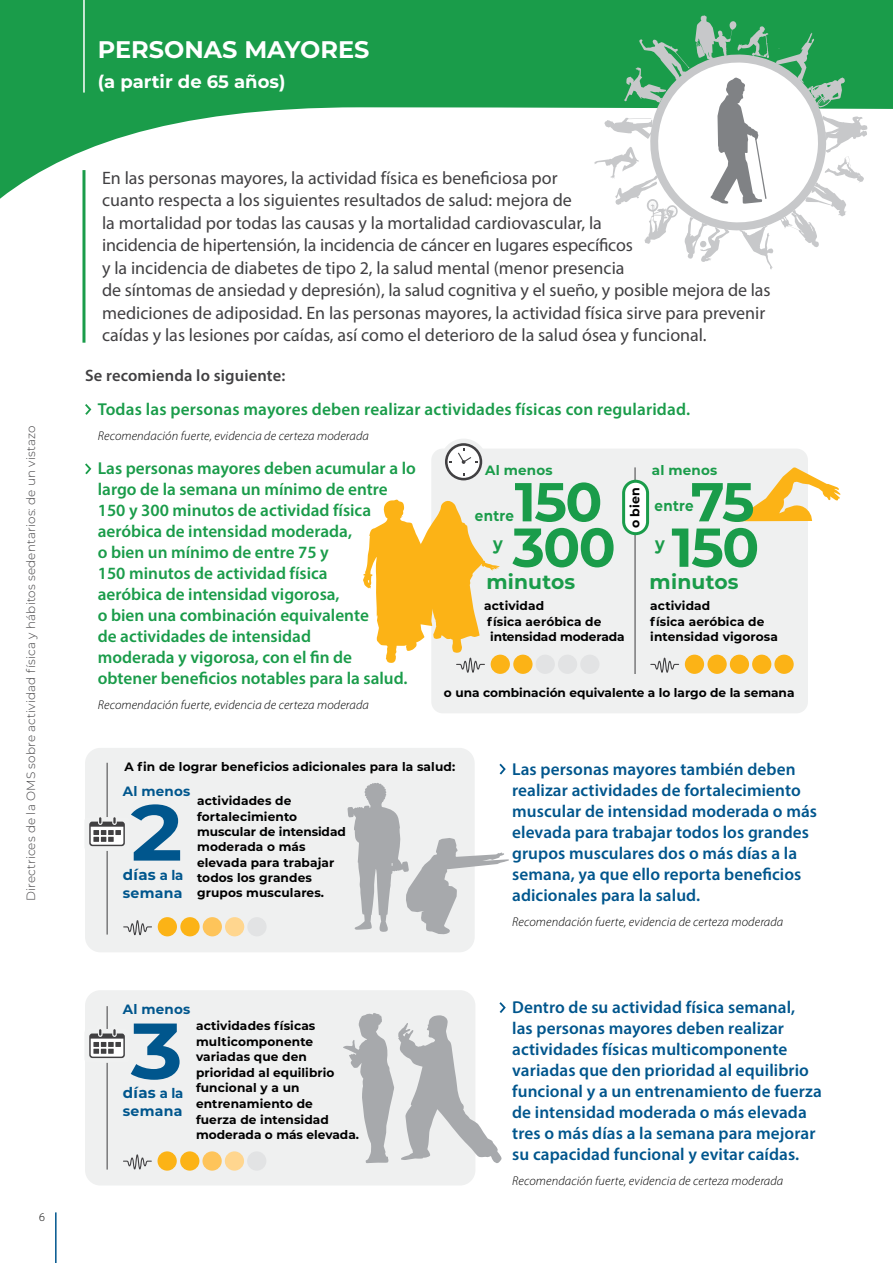
<style>
.page{position:relative;width:893px;height:1263px;background:#fff}
.page>*{position:absolute;margin:0;border:0;box-sizing:border-box;transform-origin:0 0}
.t1{font:700 79.05px "Montserrat";color:#00568d;scale:1.11 1}
.t2{font:700 54.75px/45.5px "Montserrat";letter-spacing:-.03em;color:#1a9c4a}
.t3{font:700 24px "Montserrat";color:#fff}
.t4{font:700 20.25px "Montserrat";letter-spacing:.01em;color:#1a9c4a}
.t5{font:18px/22.5px "Myriad Pro";color:#414042}
.t6{font:700 18px "Montserrat";color:#fff}
.t7{font:700 18px "Montserrat";color:#1a9c4a;scale:.9 1}
.t8{font:600 17.25px/21px "Myriad Pro";letter-spacing:.005em;color:#00568d}
.t9{font:600 17.25px/21px "Myriad Pro";color:#1a9c4a}
.t10{font:600 16.5px "Myriad Pro";letter-spacing:.01em;color:#414042}
.t11{font:700 15px "Montserrat";letter-spacing:.02em;color:#00568d}
.t12{font:700 15px "Montserrat";letter-spacing:.02em;color:#1a9c4a;scale:.9 1}
.t13{font:700 14.1px "Montserrat";letter-spacing:.02em;color:#00568d}
.t14{font:700 13.5px "Montserrat";letter-spacing:.01em;color:#00568d}
.t15{font:700 13.5px "Montserrat";letter-spacing:.01em;color:#1a9c4a}
.t16{font:italic 300 12.75px "Myriad Pro";letter-spacing:.01em;color:#000}
.t17{font:700 12.6px "Montserrat";color:#000}
.t18{font:700 12.15px/15.6px "Montserrat";letter-spacing:.01em;color:#000}
.t19{font:300 12px "Montserrat";letter-spacing:.01em;color:#414042}
.t20{font:300 12px "Myriad Pro";color:#000}
.s1{font-size:13.65px}
</style>
<div class="page">
<svg style="left:0;top:0;width:893px;height:210px;fill:#1a9c4a"></svg>
<svg style="left:85px;top:404px;width:6px;height:11px"></svg>
<svg style="left:85px;top:463px;width:6px;height:11px"></svg>
<hr style="left:83px;top:0;width:2px;height:93px;background:#fff">
<svg style="left:594px;top:15px;width:273px;height:254px"></svg>
<hr style="left:82px;top:170px;width:3px;height:173px;background:#1a9c4a">
<svg style="left:499px;top:764px;width:7px;height:10px"></svg>
<div style="left:85px;top:990px;width:390px;height:195px;background:#eff0f0;border-radius:15px"></div>
<div style="left:158px;top:1151px;width:19px;height:19px;background:#fcb316;border-radius:50%"></div>
<div style="left:180px;top:1151px;width:19px;height:19px;background:#fcb316;border-radius:50%"></div>
<div style="left:202px;top:1151px;width:20px;height:19px;background:#fec45a;border-radius:50%"></div>
<div style="left:225px;top:1151px;width:19px;height:19px;background:#ffd68f;border-radius:50%"></div>
<div style="left:247px;top:1151px;width:19px;height:19px;background:#e2e3e4;border-radius:50%"></div>
<svg style="left:123px;top:1154px;width:29px;height:16px"></svg>
<hr style="left:107px;top:1006px;width:1px;height:163px;background:#414042">
<svg style="left:89px;top:1024px;width:36px;height:39px"></svg>
<svg style="left:343px;top:1002px;width:163px;height:161px"></svg>
<div style="left:85px;top:748px;width:390px;height:204px;background:#eff0f0;border-radius:15px"></div>
<div style="left:158px;top:917px;width:19px;height:19px;background:#fcb316;border-radius:50%"></div>
<div style="left:180px;top:917px;width:20px;height:19px;background:#fcb316;border-radius:50%"></div>
<div style="left:203px;top:917px;width:19px;height:19px;background:#fec45a;border-radius:50%"></div>
<div style="left:225px;top:917px;width:19px;height:19px;background:#ffd68f;border-radius:50%"></div>
<div style="left:247px;top:917px;width:20px;height:19px;background:#e2e3e4;border-radius:50%"></div>
<svg style="left:123px;top:920px;width:29px;height:16px"></svg>
<svg style="left:347px;top:783px;width:162px;height:151px"></svg>
<hr style="left:107px;top:763px;width:1px;height:171px;background:#414042">
<svg style="left:89px;top:812px;width:36px;height:39px"></svg>
<div style="left:431px;top:449px;width:377px;height:264px;background:#eff0f0;border-radius:11px"></div>
<div style="left:440px;top:439px;width:47px;height:46px;background:#eff0f0;border-radius:50%"></div>
<svg style="left:445px;top:443px;width:37px;height:37px"></svg>
<div style="left:491px;top:655px;width:19px;height:19px;background:#fcb316;border-radius:50%"></div>
<div style="left:513px;top:655px;width:20px;height:19px;background:#fcb316;border-radius:50%"></div>
<div style="left:536px;top:655px;width:19px;height:19px;background:#e2e3e4;border-radius:50%"></div>
<div style="left:558px;top:655px;width:19px;height:19px;background:#e2e3e4;border-radius:50%"></div>
<div style="left:580px;top:655px;width:19px;height:19px;background:#e2e3e4;border-radius:50%"></div>
<div style="left:685px;top:655px;width:19px;height:19px;background:#fcb316;border-radius:50%"></div>
<div style="left:707px;top:655px;width:20px;height:19px;background:#fcb316;border-radius:50%"></div>
<div style="left:730px;top:655px;width:19px;height:19px;background:#fcb316;border-radius:50%"></div>
<div style="left:752px;top:655px;width:19px;height:19px;background:#fcb316;border-radius:50%"></div>
<div style="left:774px;top:655px;width:20px;height:19px;background:#fcb316;border-radius:50%"></div>
<svg style="left:650px;top:657px;width:30px;height:16px"></svg>
<svg style="left:732px;top:467px;width:108px;height:54px"></svg>
<svg style="left:363px;top:500px;width:137px;height:173px"></svg>
<hr style="left:634px;top:467px;width:2px;height:207px;background:#414042">
<div style="left:624px;top:481px;width:24px;height:53px;background:#fff;border-radius:12px"></div>
<div style="left:622px;top:480px;width:27px;height:55px;border:3px solid #1a9c4a;border-radius:12px"></div>
<hr style="left:55px;top:1212px;width:2px;height:51px;background:#00568d">
<p class="t19" style="left:23px;top:901px;width:477px;rotate:-90deg">Directrices de la OMS sobre actividad física y hábitos sedentarios: de un vistazo</p>
<p class="t20" style="left:39px;top:1210px;width:7px">6</p>
<h3 class="t3" style="left:98px;top:32px;width:273px">PERSONAS MAYORES</h3>
<p class="t6" style="left:98px;top:69px;width:189px">(a partir de 65 años)</p>
<p class="t5" style="left:102px;top:166px;width:670px">En las personas mayores, la actividad física es beneficiosa por<br>cuanto respecta a los siguientes resultados de salud: mejora de<br>la mortalidad por todas las causas y la mortalidad cardiovascular, la<br>incidencia de hipertensión, la incidencia de cáncer en lugares específicos<br>y la incidencia de diabetes de tipo 2, la salud mental (menor presencia<br>de síntomas de ansiedad y depresión), la salud cognitiva y el sueño, y posible mejora de las mediciones de adiposidad. En las personas mayores, la actividad física sirve para prevenir caídas y las lesiones por caídas, así como el deterioro de la salud ósea y funcional.</p>
<p class="t10" style="left:85px;top:365px;width:202px">Se recomienda lo siguiente:</p>
<p class="t9" style="left:98px;top:398px;width:594px">Todas las personas mayores deben realizar actividades físicas con regularidad.</p>
<p class="t16" style="left:98px;top:428px;width:273px">Recomendación fuerte, evidencia de certeza moderada</p>
<p class="t9" style="left:98px;top:457px;width:320px">Las personas mayores deben acumular a lo largo de la semana un mínimo de entre 150 y 300 minutos de actividad física aeróbica de intensidad moderada,<br>o bien un mínimo de entre 75 y<br>150 minutos de actividad física<br>aeróbica de intensidad vigorosa,<br>o bien una combinación equivalente<br>de actividades de intensidad<br>moderada y vigorosa, con el fin de obtener beneficios notables para la salud.</p>
<p class="t16" style="left:98px;top:697px;width:273px">Recomendación fuerte, evidencia de certeza moderada</p>
<p class="t15" style="left:485px;top:460px;width:69px">Al menos</p>
<p class="t15" style="left:652px;top:460px;width:67px">al menos</p>
<h2 class="t2" style="left:691px;top:476px;width:65px">75</h2>
<p class="t7" style="left:493px;top:531px;width:12px">y</p>
<h2 class="t2" style="left:512px;top:476px;width:248px">150<br>300 150</h2>
<p class="t4" style="left:650px;top:567px;width:90px">minutos</p>
<p class="t18" style="left:484px;top:597px;width:142px">actividad<br>física aeróbica de intensidad moderada</p>
<p class="t18" style="left:650px;top:597px;width:129px">actividad<br>física aeróbica de intensidad vigorosa</p>
<p class="t17" style="left:626px;top:528px;width:42px;rotate:-90deg">o bien</p>
<p class="t12" style="left:655px;top:495px;width:45px">entre</p>
<p class="t7" style="left:655px;top:531px;width:12px">y</p>
<p class="t12" style="left:475px;top:504px;width:45px">entre</p>
<p class="t4" style="left:486px;top:567px;width:90px">minutos</p>
<p class="t18" style="left:444px;top:684px;width:352px">o una combinación equivalente a lo largo de la semana</p>
<p class="t18" style="left:125px;top:759px;width:332px">A fin de lograr beneficios adicionales para la salud:</p>
<h1 class="t1" style="left:131px;top:775px;width:48px">2</h1>
<p class="t14" style="left:123px;top:781px;width:69px">Al menos</p>
<p class="t18" style="left:197px;top:793px;width:150px">actividades de fortalecimiento muscular de intensidad moderada o más elevada para trabajar todos los grandes grupos musculares.</p>
<p class="t11" style="left:123px;top:864px;width:62px">días <span class="s1">a la</span></p>
<p class="t13" style="left:123px;top:883px;width:61px">semana</p>
<p class="t14" style="left:123px;top:1000px;width:69px">Al menos</p>
<h1 class="t1" style="left:131px;top:994px;width:48px">3</h1>
<p class="t11" style="left:123px;top:1082px;width:62px">días <span class="s1">a la</span></p>
<p class="t13" style="left:123px;top:1101px;width:61px">semana</p>
<p class="t18" style="left:196px;top:1017px;width:165px">actividades físicas multicomponente variadas que den prioridad al equilibrio funcional y a un entrenamiento de<br>fuerza de intensidad moderada o más elevada.</p>
<p class="t8" style="left:512px;top:758px;width:306px">Las personas mayores también deben realizar actividades de fortalecimiento muscular de intensidad moderada o más elevada para trabajar todos los grandes grupos musculares dos o más días a la semana, ya que ello reporta beneficios adicionales para la salud.</p>
<p class="t16" style="left:512px;top:914px;width:273px">Recomendación fuerte, evidencia de certeza moderada</p>
<p class="t8" style="left:512px;top:996px;width:311px">Dentro de su actividad física semanal,<br>las personas mayores deben realizar actividades físicas multicomponente variadas que den prioridad al equilibrio funcional y a un entrenamiento de fuerza de intensidad moderada o más elevada tres o más días a la semana para mejorar su capacidad funcional y evitar caídas.</p>
<p class="t16" style="left:512px;top:1173px;width:273px">Recomendación fuerte, evidencia de certeza moderada</p>
</div>
